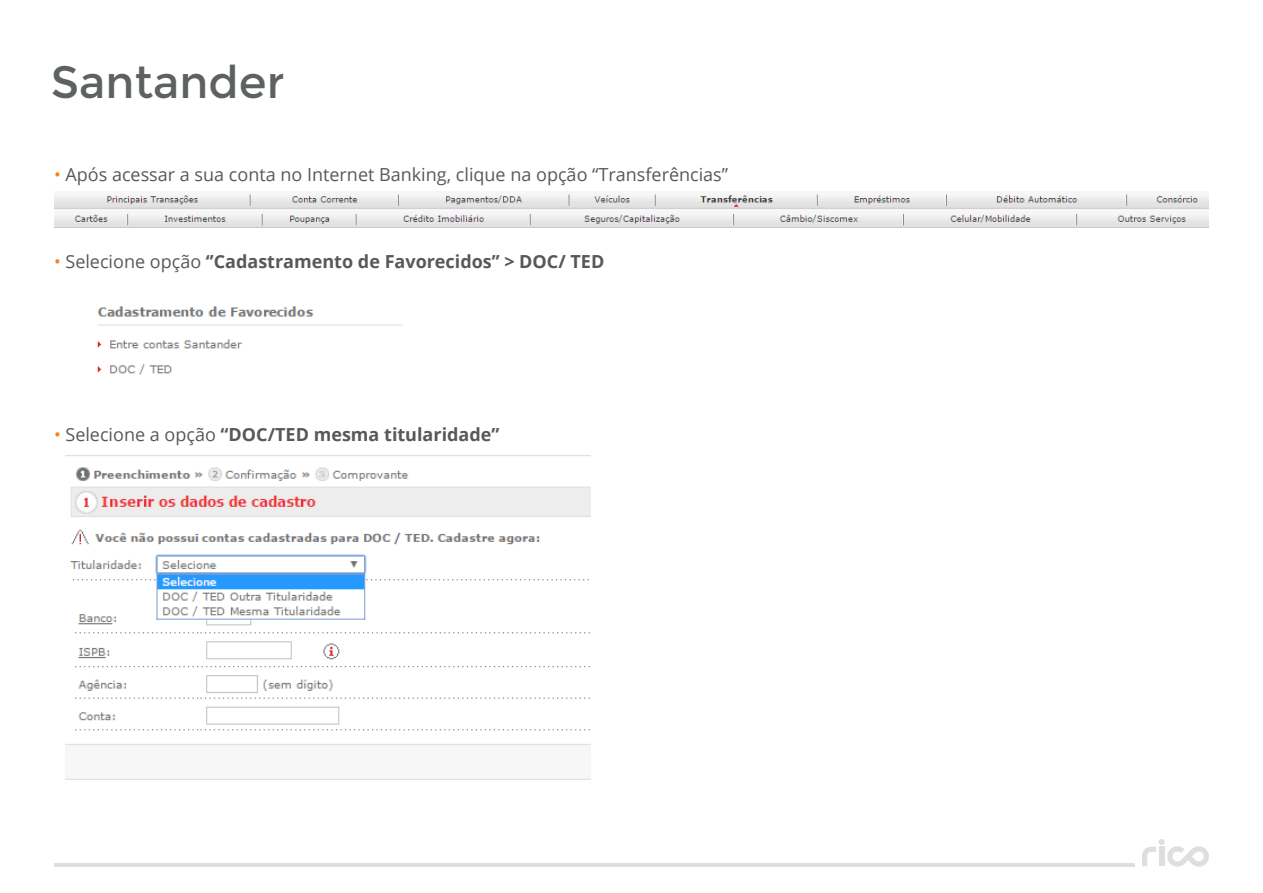
<style>
.page{position:relative;width:1263px;height:893px;background:#fff}
.page>*{position:absolute;margin:0;border:0;box-sizing:border-box;transform-origin:0 0}
.t1{font:45px "Montserrat";color:#5d6162}
.t2{font:700 18px "Open Sans";color:#57585a}
.t3{font:18px "Open Sans";color:#57585a}
.s1{color:#f58220}
.s2{font-weight:400;color:#f58220}
.s3{font-weight:400}
</style>
<div class="page">
<div style="left:1158px;top:839px;width:7px;height:6px;background:#dddede;border-radius:50%"></div>
<div style="left:1159px;top:847px;width:5px;height:19px;background:#dddede"></div>
<svg style="left:1142px;top:847px;width:14px;height:19px"></svg>
<svg style="left:1167px;top:846px;width:42px;height:21px"></svg>
<hr style="left:54px;top:864px;width:1080px;height:3px;background:#babcbc">
<img style="left:54px;top:194px;width:1155px;height:34px">
<img style="left:97px;top:306px;width:305px;height:69px">
<img style="left:66px;top:455px;width:524px;height:324px">
<p class="t1" style="left:51px;top:56px;width:235px">Santander</p>
<p class="t3" style="left:54px;top:163px;width:676px"><span class="s1">•</span> Após acessar a sua conta no Internet Banking, clique na opção “Transferências”</p>
<p class="t2" style="left:54px;top:249px;width:552px"><span class="s2">•</span> <span class="s3">Selecione opção</span> ‘’Cadastramento de Favorecidos’’ &gt; DOC/ TED</p>
<p class="t2" style="left:54px;top:421px;width:447px"><span class="s2">•</span> <span class="s3">Selecione a opção</span> “DOC/TED mesma titularidade”</p>
</div>
